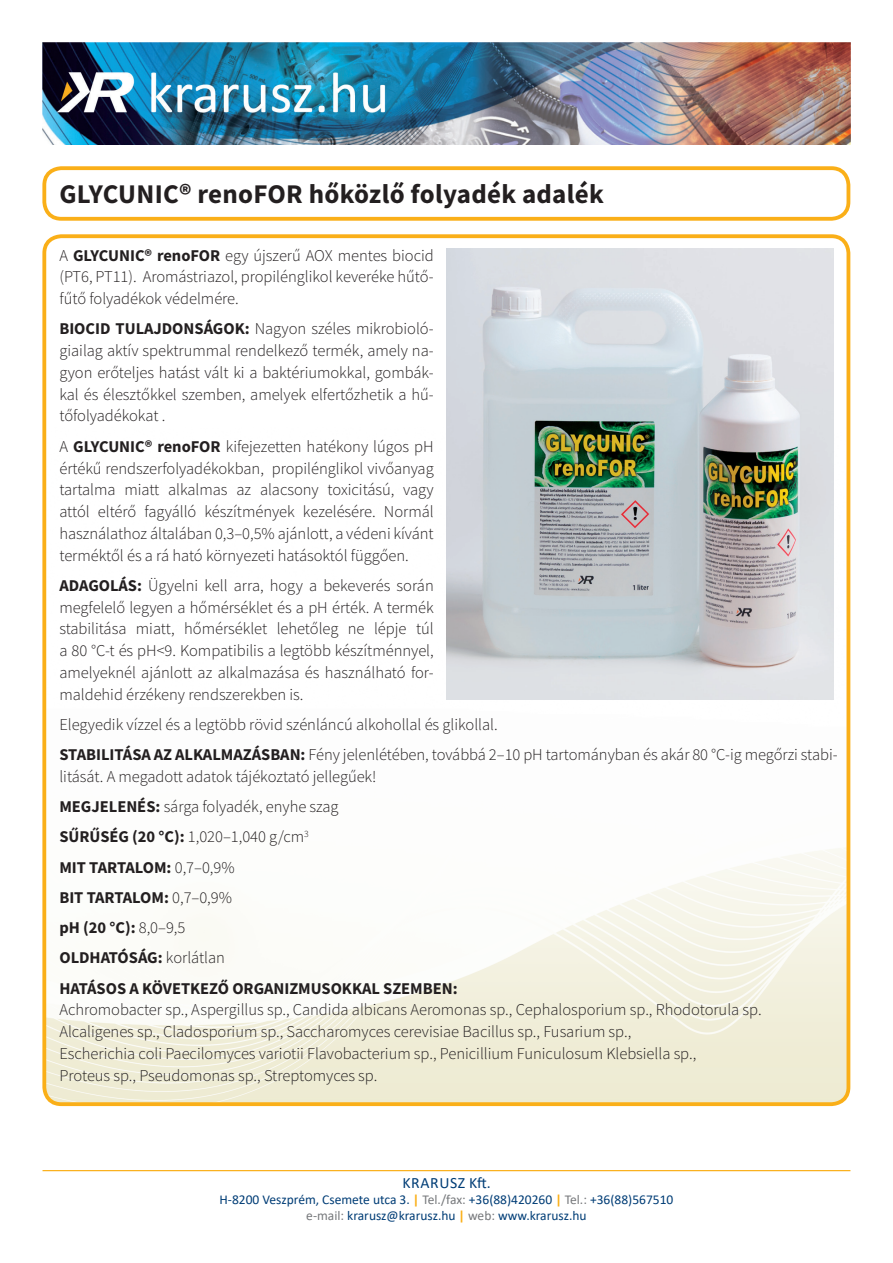
<style>
.page{position:relative;width:893px;height:1263px;background:#fff}
.page>*{position:absolute;margin:0;border:0;box-sizing:border-box;transform-origin:0 0}
.t1{font:700 27px "Source Sans Pro";letter-spacing:.01em;color:#231f20}
.t2{font:300 16.5px/21.8px "Source Sans Pro";color:#231f20;text-align:justify}
.t3{font:700 16.5px/30.3px "Source Sans Pro";color:#231f20}
.t4{font:15.75px "Calibri";letter-spacing:.04em;color:#003d76}
.t5{font:13.5px/16.2px "Calibri";color:#003d76;text-align:center}
.s1{font-weight:700}
.s2{font-weight:300}
.s3{font-weight:700;color:#faaf18}
.s4{color:#76787b}
</style>
<div class="page">
<img style="left:47px;top:428px;width:801px;height:675px">
<div style="left:42px;top:234px;width:808px;height:872px;border:4px solid #faaf18;border-radius:17px"></div>
<img style="left:446px;top:249px;width:387px;height:450px">
<img style="left:43px;top:43px;width:807px;height:102px">
<hr style="left:43px;top:1170px;width:807px;height:1px;background:#faaf18">
<div style="left:42px;top:166px;width:808px;height:55px;border:4px solid #faaf18;border-radius:17px"></div>
<h1 class="t1" style="left:59px;top:176px;width:546px">GLYCUNIC® RENOFOR HŐKÖZLŐ FOLYADÉK ADALÉK</h1>
<p class="t2" style="left:59px;top:244px;width:376px">A <span class="s1">GLYCUNIC® RENOFOR</span> egy újszerű AOX mentes biocid (PT6, PT11). Aromástriazol, propilénglikol keveréke hűtő&shy;fűtő folyadékok védelmére.</p>
<p class="t2" style="left:59px;top:318px;width:376px"><span class="s1">BIOCID TULAJDONSÁGOK:</span> Nagyon széles mikrobioló&shy;giailag aktív spektrummal rendelkező termék, amely na&shy;gyon erőteljes hatást vált ki a baktériumokkal, gombák&shy;kal és élesztőkkel szemben, amelyek elfertőzhetik a hű&shy;tőfolyadékokat .</p>
<p class="t2" style="left:59px;top:435px;width:376px">A <span class="s1">GLYCUNIC® RENOFOR</span> kifejezetten hatékony lúgos pH értékű rendszerfolyadékokban, propilénglikol vivőanyag tartalma miatt alkalmas az alacsony toxicitású, vagy attól eltérő fagyálló készítmények kezelésére. Normál használathoz általában 0,3–0,5% ajánlott, a védeni kívánt terméktől és a rá ható környezeti hatásoktól függően.</p>
<p class="t2" style="left:59px;top:574px;width:376px"><span class="s1">ADAGO LÁS:</span> Ügyelni kell arra, hogy a bekeverés során megfelelő legyen a hőmérséklet és a pH érték. A termék stabilitása miatt, hőmérséklet lehetőleg ne lépje túl a 80 °C-t és pH&lt;9. Kompatibilis a legtöbb készítménnyel, amelyeknél ajánlott az alkalmazása és használható for&shy;maldehid érzékeny rendszerekben is.</p>
<p class="t2" style="left:59px;top:709px;width:780px;line-height:30.3px">Elegyedik vízzel és a legtöbb rövid szénláncú alkohollal és glikollal.<br><span class="s1">STABILITÁSA AZ ALKALMAZÁSBAN:</span> Fény jelenlétében, továbbá 2–10 pH tartományban és akár 80 °C-ig megőrzi stabi-</p>
<p class="t2" style="left:59px;top:761px;width:319px;line-height:30.3px;text-align:left">litását. A megadott adatok tájékoztató jellegűek!<br><span class="s1">MEGJELENÉS:</span> sárga folyadék, enyhe szag<br><span class="s1">SŰRŰSÉG (20 °C):</span> 1,020–1,040 g/cm<sup>3<br></sup><span class="s1">MIT</span></p>
<p class="t3" style="left:59px;top:852px;width:184px;text-indent:30px">TARTALOM: <span class="s2">0,7–0,9%<br></span>BIT TARTALOM: <span class="s2">0,7–0,9%<br></span>PH (20 °C): <span class="s2">8,0–9,5<br></span>OLDHATÓSÁG: <span class="s2">korlátlan<br></span>HATÁSOS A KÖVETKEZŐ ORG</p>
<p class="t3" style="left:264px;top:973px;width:195px">ANIZMUSOKKAL SZEMBEN:</p>
<p class="t2" style="left:59px;top:999px;width:704px;text-align:left">Achromobacter sp., Aspergillus sp., Candida albicans Aeromonas sp., Cephalosporium sp., Rhodotorula sp.<br>Alcaligenes sp., Cladosporium sp., Saccharomyces cerevisiae Bacillus sp., Fusarium sp.,<br>Escherichia coli Paecilomyces variotii Flavobacterium sp., Penicillium Funiculosum Klebsiella sp.,<br>Proteus sp., Pseudomonas sp., Streptomyces sp.</p>
<p class="t4" style="left:402px;top:1172px;width:90px">Krarusz Kft.</p>
<p class="t5" style="left:220px;top:1191px;width:455px">H-8200 Veszprém, Csemete utca 3. <span class="s3">|</span> <span class="s4">Tel./fax:</span> +36(88)420260 <span class="s3">|</span> <span class="s4">Tel.:</span> +36(88)567510 <span class="s4">e-mail:</span> krarusz@krarusz.hu <span class="s3">|</span> <span class="s4">web:</span> www.krarusz.hu</p>
</div>
